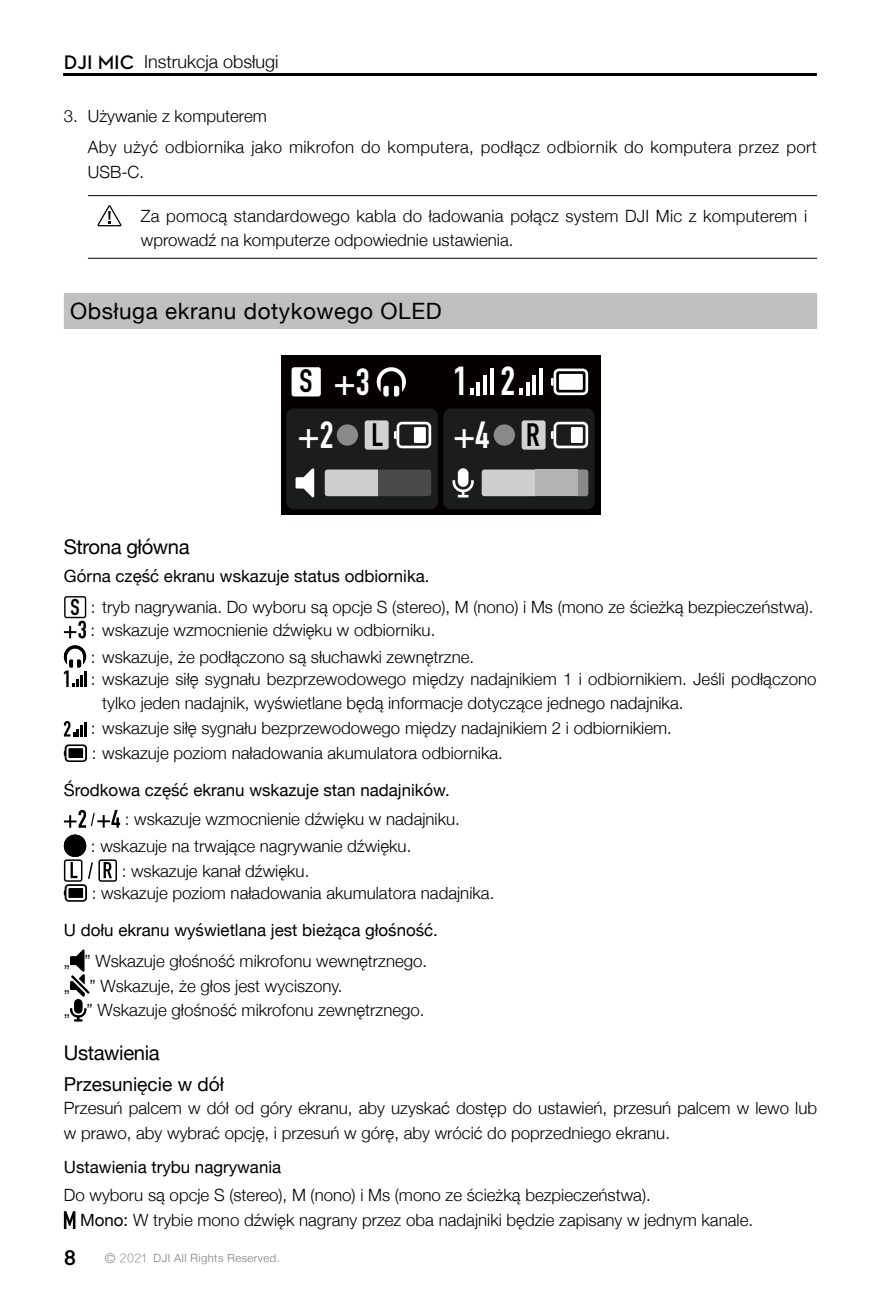
<style>
.page{position:relative;width:881px;height:1308px;background:#fff}
.page>*{position:absolute;margin:0;border:0;box-sizing:border-box;transform-origin:0 0}
.t1{font:700 39.82px "DIN Condensed";color:#fff}
.t2{font:700 37.12px "DIN Condensed";color:#fff}
.t3{font:700 31.95px "DIN Condensed";color:#000}
.t4{font:22.5px "Helvetica Neue";letter-spacing:.025em;color:#000}
.t5{font:20.25px "Helvetica Neue";letter-spacing:-.02em;color:#000}
.t6{font:19.12px "Helvetica Neue";color:#000}
.t7{font:300 18px "Helvetica Neue";color:#000}
.t8{font:700 18px "Gujarati Sangam MN";color:#000}
.t9{font:300 16.88px/24.8px "Helvetica Neue";color:#000}
.t10{font:16.88px "Helvetica Neue";color:#000}
.t11{font:300 16.88px/31.1px "Helvetica Neue";letter-spacing:.02em;color:#000}
.t12{font:300 11.25px "Helvetica Neue";letter-spacing:.04em;color:#7d7d7d}
.s1{font-family:"Dji";font-weight:600;font-size:20.03px}
.s2{font-size:31.95px;color:#000}
.s3{font-weight:400}
.s4{font-family:"DIN Condensed";font-weight:700;font-size:22.5px}
.s5{font-size:13.5px;color:#898989}
.s6{font-family:"FZLTXHJW GB1 0";font-weight:400;color:#898989}
</style>
<div class="page">
<hr style="left:64px;top:74px;width:752px;height:2px;background:#000">
<svg style="left:64px;top:596px;width:22px;height:42px"></svg>
<svg style="left:64px;top:645px;width:22px;height:42px"></svg>
<svg style="left:64px;top:721px;width:22px;height:15px"></svg>
<div style="left:65px;top:744px;width:22px;height:18px;border:2px solid #000;border-radius:3px"></div>
<svg style="left:64px;top:745px;width:22px;height:15px"></svg>
<svg style="left:64px;top:810px;width:56px;height:17px"></svg>
<div style="left:98px;top:859px;width:19px;height:22px;border:1px solid #000;border-radius:2px"></div>
<div style="left:65px;top:884px;width:22px;height:17px;border:2px solid #000;border-radius:3px"></div>
<svg style="left:64px;top:834px;width:52px;height:65px"></svg>
<svg style="left:70px;top:949px;width:19px;height:72px"></svg>
<svg style="left:64px;top:1211px;width:11px;height:18px"></svg>
<div style="left:281px;top:355px;width:319px;height:160px;background:#040000"></div>
<svg style="left:286px;top:408px;width:151px;height:101px;background:#464748"></svg>
<svg style="left:443px;top:408px;width:151px;height:101px;background:#4f5051"></svg>
<hr style="left:476px;top:382px;width:4px;height:13px;background:#fff">
<hr style="left:483px;top:375px;width:4px;height:20px;background:#fff">
<svg style="left:470px;top:388px;width:3px;height:7px"></svg>
<svg style="left:490px;top:368px;width:3px;height:27px"></svg>
<svg style="left:526px;top:382px;width:3px;height:13px"></svg>
<hr style="left:532px;top:375px;width:4px;height:20px;background:#fff">
<svg style="left:519px;top:388px;width:3px;height:7px"></svg>
<svg style="left:539px;top:368px;width:3px;height:27px"></svg>
<svg style="left:291px;top:367px;width:30px;height:29px"></svg>
<svg style="left:550px;top:368px;width:38px;height:27px"></svg>
<svg style="left:376px;top:367px;width:30px;height:29px"></svg>
<div style="left:64px;top:293px;width:752px;height:36px;background:#bfc0c0"></div>
<hr style="left:88px;top:195px;width:43px;height:1px;background:#000">
<hr style="left:131px;top:195px;width:685px;height:1px;background:#000">
<hr style="left:88px;top:258px;width:43px;height:1px;background:#000">
<hr style="left:131px;top:258px;width:685px;height:1px;background:#000">
<svg style="left:97px;top:205px;width:24px;height:21px"></svg>
<p class="t7" style="left:64px;top:47px;width:216px"><span class="s1">DJI MIC</span> Instrukcja obsługi</p>
<p class="t11" style="left:88px;top:99px;width:730px;text-indent:-24px">3. Używanie z komputerem<br>Aby użyć odbiornika jako mikrofon do komputera, podłącz odbiornik do komputera przez port</p>
<p class="t9" style="left:88px;top:158px;width:58px">USB-C.</p>
<p class="t9" style="left:141px;top:202px;width:667px">Za pomocą standardowego kabla do ładowania połącz system DJI Mic z komputerem i wprowadź na komputerze odpowiednie ustawienia.</p>
<h3 class="t4" style="left:70px;top:295px;width:372px">Obsługa ekranu dotykowego OLED</h3>
<h2 class="t2" style="left:299px;top:357px;width:72px"><span class="s2">S</span> +3</h2>
<h1 class="t1" style="left:453px;top:354px;width:63px">1 2</h1>
<h2 class="t2" style="left:297px;top:410px;width:38px">+2</h2>
<h3 class="t3" style="left:371px;top:413px;width:13px">L</h3>
<h2 class="t2" style="left:453px;top:410px;width:88px">+4 <span class="s2">R</span></h2>
<p class="t5" style="left:64px;top:532px;width:127px">Strona główna</p>
<p class="t9" style="left:70px;top:560px;width:744px;line-height:30.6px;text-indent:-6px"><span class="s3">Górna część ekranu wskazuje status odbiornika.<br></span><span class="s4">S</span> : tryb nagrywania. Do wyboru są opcje S (stereo), M (nono) i Ms (mono ze ścieżką bezpieczeństwa).</p>
<p class="t9" style="left:91px;top:615px;width:385px;line-height:27px">: wskazuje wzmocnienie dźwięku w odbiorniku.<br>: wskazuje, że podłączono są słuchawki zewnętrzne.</p>
<p class="t9" style="left:91px;top:665px;width:726px">: wskazuje siłę sygnału bezprzewodowego między nadajnikiem 1 i odbiornikiem. Jeśli podłączono</p>
<p class="t9" style="left:102px;top:689px;width:582px">tylko jeden nadajnik, wyświetlane będą informacje dotyczące jednego nadajnika.</p>
<p class="t9" style="left:91px;top:714px;width:582px">: wskazuje siłę sygnału bezprzewodowego między nadajnikiem 2 i odbiornikiem.</p>
<p class="t9" style="left:92px;top:739px;width:412px">: wskazuje poziom naładowania akumulatora odbiornika.</p>
<p class="t10" style="left:64px;top:778px;width:387px">Środkowa część ekranu wskazuje stan nadajników.</p>
<p class="t9" style="left:91px;top:804px;width:370px;line-height:27px;text-indent:34px">: wskazuje wzmocnienie dźwięku w nadajniku. : wskazuje na trwające nagrywanie dźwięku.</p>
<p class="t9" style="left:92px;top:858px;width:404px;line-height:22.3px;text-indent:30px">: wskazuje kanał dźwięku.<br>: wskazuje poziom naładowania akumulatora nadajnika.</p>
<p class="t10" style="left:64px;top:918px;width:375px">U dołu ekranu wyświetlana jest bieżąca głośność.</p>
<p class="t9" style="left:64px;top:947px;width:365px">„ ” Wskazuje głośność mikrofonu wewnętrznego. „ ” Wskazuje, że głos jest wyciszony.<br>„ ” Wskazuje głośność mikrofonu zewnętrznego.</p>
<p class="t5" style="left:64px;top:1038px;width:97px">Ustawienia</p>
<p class="t6" style="left:64px;top:1070px;width:162px">Przesunięcie w dół</p>
<p class="t9" style="left:64px;top:1094px;width:754px">Przesuń palcem w dół od góry ekranu, aby uzyskać dostęp do ustawień, przesuń palcem w lewo lub w prawo, aby wybrać opcję, i przesuń w górę, aby wrócić do poprzedniego ekranu.</p>
<p class="t10" style="left:64px;top:1154px;width:219px">Ustawienia trybu nagrywania</p>
<p class="t9" style="left:80px;top:1181px;width:674px;text-indent:-16px">Do wyboru są opcje S (stereo), M (nono) i Ms (mono ze ścieżką bezpieczeństwa).<br><span class="s3">Mono:</span> W trybie mono dźwięk nagrany przez oba nadajniki będzie zapisany w jednym kanale.</p>
<p class="t8" style="left:64px;top:1248px;width:14px">8</p>
<p class="t12" style="left:105px;top:1248px;width:176px"><span class="s5">©</span> <span class="s6">2021</span> DJI All Rights Reserved.</p>
</div>
